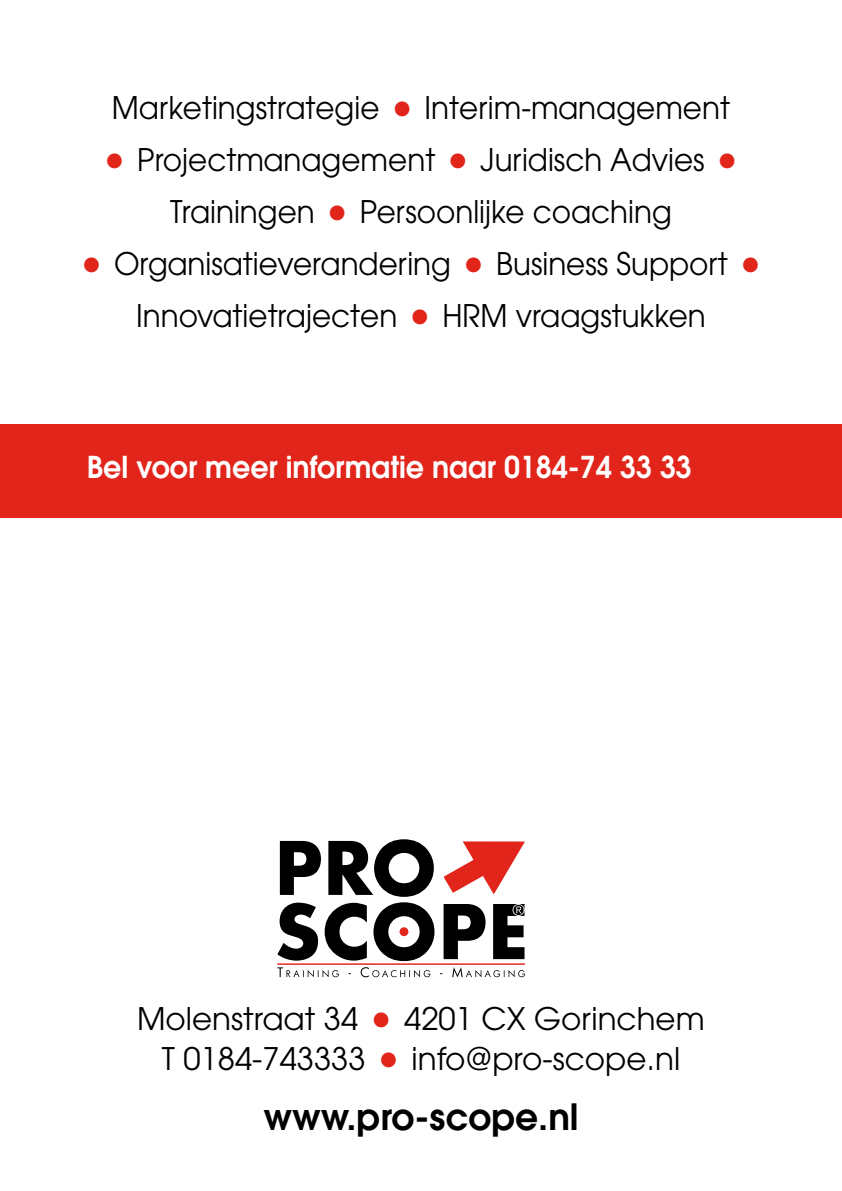
<style>
.page{position:relative;width:842px;height:1191px;background:#fff}
.page>*{position:absolute;margin:0;border:0;box-sizing:border-box;transform-origin:0 0}
.t1{font:600 36px "Avant Garde";color:#000}
.t2{font:31.2px/52px "Avant Garde";color:#000;text-align:center;scale:.95 1}
.t3{font:31.2px/40px "Avant Garde";color:#000;text-align:center}
.t4{font:600 30px "Avant Garde";color:#fff;scale:.95 1}
.s1{font-weight:600;font-size:48px;color:#e1251b}
</style>
<div class="page">
<svg style="left:444px;top:904px;width:41px;height:55px"></svg>
<svg style="left:277px;top:967px;width:248px;height:10px"></svg>
<hr style="left:277px;top:963px;width:248px;height:1px;background:#e1251b">
<svg style="left:443px;top:841px;width:82px;height:53px"></svg>
<svg style="left:277px;top:839px;width:157px;height:122px"></svg>
<svg style="left:493px;top:904px;width:31px;height:55px"></svg>
<div style="left:0;top:424px;width:842px;height:93px;background:#e1251b"></div>
<p class="t2" style="left:112px;top:82px;width:652px">Marketingstrategie <span class="s1">•</span> Interim-management</p>
<p class="t2" style="left:100px;top:134px;width:677px"><span class="s1">•</span> Projectmanagement <span class="s1">•</span> Juridisch Advies <span class="s1">•<br></span>Trainingen <span class="s1">•</span> Persoonlijke coaching</p>
<p class="t2" style="left:77px;top:238px;width:725px"><span class="s1">•</span> Organisatieverandering <span class="s1">•</span> Business Support <span class="s1">•<br></span>Innovatietrajecten <span class="s1">•</span> HRM vraagstukken</p>
<p class="t4" style="left:87px;top:447px;width:638px">Bel voor meer informatie naar 0184-74 33 33</p>
<p class="t3" style="left:137px;top:998px;width:569px">Molenstraat 34 <span class="s1">•</span> 4201 CX Gorinchem<br>T 0184-743333 <span class="s1">•</span> info@pro-scope.nl</p>
<p class="t1" style="left:263px;top:1093px;width:317px">www.pro-scope.nl</p>
</div>
